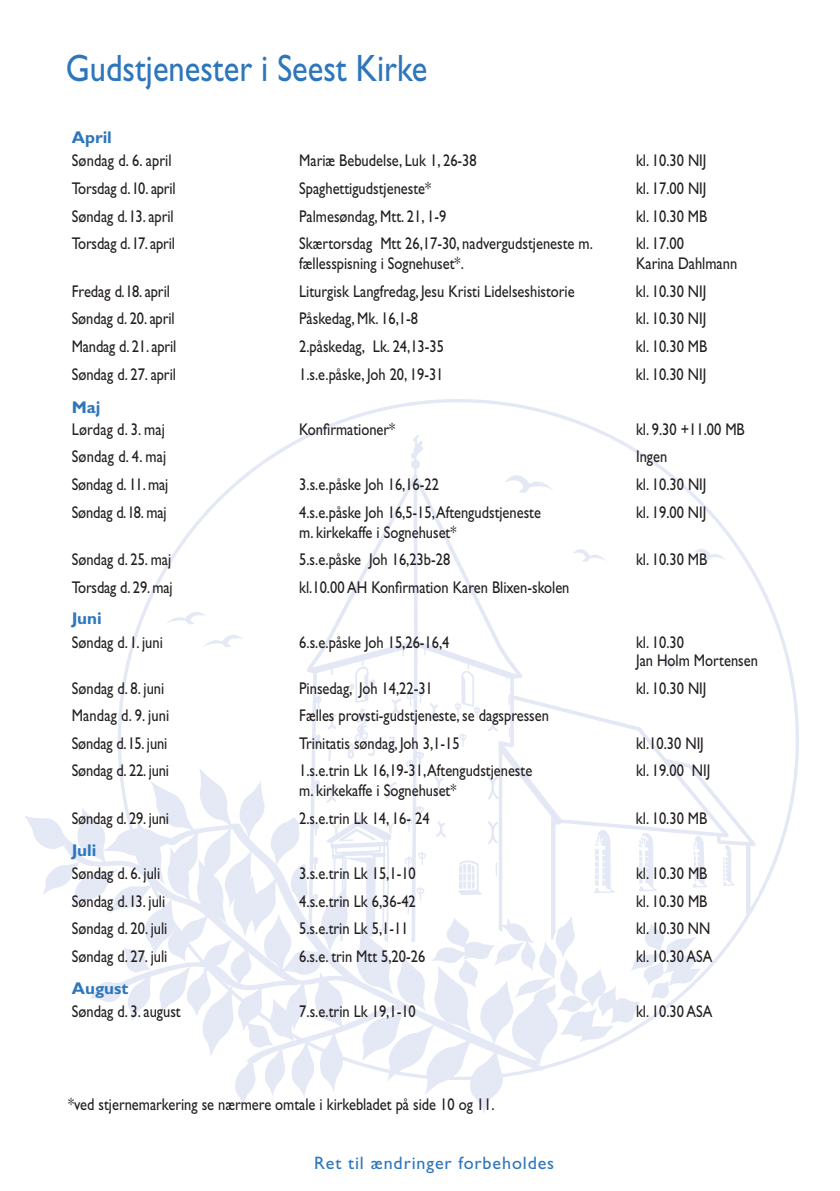
<style>
.page{position:relative;width:840px;height:1191px;background:#fff}
.page>*{position:absolute;margin:0;border:0;box-sizing:border-box;transform-origin:0 0}
.t1{font:38.2px "Gill Sans Std";color:#2e76bc;scale:.85 1}
.t2{font:18px "Gill Sans Std";letter-spacing:.05em;color:#2e76bc}
.t3{font:17px/20px "Gill Sans Std";color:#231f20;scale:.85 1}
.t4{font:700 17px "Gill Sans Std";color:#2e76bc}
</style>
<div class="page">
<img style="left:25px;top:399px;width:773px;height:714px">
<h1 class="t1" style="left:66px;top:46px;width:426px">Gudstjenester i Seest Kirke</h1>
<p class="t4" style="left:72px;top:127px;width:42px">April</p>
<p class="t3" style="left:72px;top:151px;width:119px">Søndag d. 6. april</p>
<p class="t3" style="left:299px;top:151px;width:210px">Mariæ Bebudelse, Luk 1, 26-38</p>
<p class="t3" style="left:635px;top:151px;width:84px">kl. 10.30 NIJ</p>
<p class="t3" style="left:72px;top:178px;width:124px">Torsdag d. 10. april</p>
<p class="t3" style="left:299px;top:178px;width:157px">Spaghettigudstjeneste*</p>
<p class="t3" style="left:635px;top:178px;width:84px">kl. 17.00 NIJ</p>
<p class="t3" style="left:72px;top:206px;width:121px">Søndag d. 13. april</p>
<p class="t3" style="left:299px;top:206px;width:174px">Palmesøndag, Mtt. 21, 1-9</p>
<p class="t3" style="left:635px;top:206px;width:85px">kl. 10.30 MB</p>
<p class="t3" style="left:72px;top:233px;width:123px">Torsdag d. 17. april</p>
<p class="t3" style="left:299px;top:233px;width:347px">Skærtorsdag Mtt 26,17-30, nadvergudstjeneste m. fællesspisning i Sognehuset*.</p>
<p class="t3" style="left:635px;top:233px;width:120px">kl. 17.00<br>Karina Dahlmann</p>
<p class="t3" style="left:72px;top:281px;width:117px">Fredag d. 18. april</p>
<p class="t3" style="left:299px;top:281px;width:325px">Liturgisk Langfredag, Jesu Kristi Lidelseshistorie</p>
<p class="t3" style="left:635px;top:281px;width:84px">kl. 10.30 NIJ</p>
<p class="t3" style="left:72px;top:309px;width:122px">Søndag d. 20. april</p>
<p class="t3" style="left:299px;top:309px;width:141px">Påskedag, Mk. 16,1-8</p>
<p class="t3" style="left:635px;top:309px;width:84px">kl. 10.30 NIJ</p>
<p class="t3" style="left:72px;top:336px;width:124px">Mandag d. 21. april</p>
<p class="t3" style="left:299px;top:336px;width:172px">2.påskedag, Lk. 24,13-35</p>
<p class="t3" style="left:635px;top:336px;width:85px">kl. 10.30 MB</p>
<p class="t3" style="left:72px;top:364px;width:124px">Søndag d. 27. april</p>
<p class="t3" style="left:299px;top:364px;width:171px">1.s.e.påske, Joh 20, 19-31</p>
<p class="t3" style="left:635px;top:364px;width:84px">kl. 10.30 NIJ</p>
<p class="t4" style="left:72px;top:397px;width:30px">Maj</p>
<p class="t3" style="left:72px;top:419px;width:111px">Lørdag d. 3. maj</p>
<p class="t3" style="left:299px;top:419px;width:114px">Konfirmationer*</p>
<p class="t3" style="left:635px;top:419px;width:129px">kl. 9.30 +11.00 MB</p>
<p class="t3" style="left:72px;top:447px;width:112px">Søndag d. 4. maj</p>
<p class="t3" style="left:635px;top:447px;width:38px">Ingen</p>
<p class="t3" style="left:72px;top:474px;width:115px">Søndag d. 11. maj</p>
<p class="t3" style="left:299px;top:474px;width:166px">3.s.e.påske Joh 16,16-22</p>
<p class="t3" style="left:635px;top:474px;width:84px">kl. 10.30 NIJ</p>
<p class="t3" style="left:72px;top:502px;width:113px">Søndag d. 18. maj</p>
<p class="t3" style="left:299px;top:502px;width:286px">4.s.e.påske Joh 16,5-15, Aftengudstjeneste m. kirkekaffe i Sognehuset*</p>
<p class="t3" style="left:635px;top:502px;width:84px">kl. 19.00 NIJ</p>
<p class="t3" style="left:72px;top:549px;width:118px">Søndag d. 25. maj</p>
<p class="t3" style="left:299px;top:549px;width:179px">5.s.e.påske Joh 16,23b-28</p>
<p class="t3" style="left:635px;top:549px;width:85px">kl. 10.30 MB</p>
<p class="t3" style="left:72px;top:577px;width:120px">Torsdag d. 29. maj</p>
<p class="t3" style="left:299px;top:577px;width:319px">kl.10.00 AH Konfirmation Karen Blixen-skolen</p>
<p class="t4" style="left:72px;top:608px;width:31px">Juni</p>
<p class="t3" style="left:72px;top:632px;width:108px">Søndag d. 1. juni</p>
<p class="t3" style="left:299px;top:632px;width:178px">6.s.e.påske Joh 15,26-16,4</p>
<p class="t3" style="left:635px;top:633px;width:145px;line-height:18px">kl. 10.30<br>Jan Holm Mortensen</p>
<p class="t3" style="left:72px;top:678px;width:110px">Søndag d. 8. juni</p>
<p class="t3" style="left:299px;top:678px;width:158px">Pinsedag, Joh 14,22-31</p>
<p class="t3" style="left:635px;top:678px;width:84px">kl. 10.30 NIJ</p>
<p class="t3" style="left:72px;top:705px;width:116px">Mandag d. 9. juni</p>
<p class="t3" style="left:299px;top:705px;width:295px">Fælles provsti-gudstjeneste, se dagspressen</p>
<p class="t3" style="left:72px;top:733px;width:114px">Søndag d. 15. juni</p>
<p class="t3" style="left:299px;top:733px;width:190px">Trinitatis søndag, Joh 3,1-15</p>
<p class="t3" style="left:635px;top:733px;width:81px">kl.10.30 NIJ</p>
<p class="t3" style="left:72px;top:760px;width:116px">Søndag d. 22. juni</p>
<p class="t3" style="left:299px;top:760px;width:275px">1.s.e.trin Lk 16,19-31, Aftengudstjeneste m. kirkekaffe i Sognehuset*</p>
<p class="t3" style="left:635px;top:760px;width:89px">kl. 19.00 NIJ</p>
<p class="t3" style="left:72px;top:808px;width:116px">Søndag d. 29. juni</p>
<p class="t3" style="left:299px;top:808px;width:155px">2.s.e.trin Lk 14, 16- 24</p>
<p class="t3" style="left:635px;top:808px;width:85px">kl. 10.30 MB</p>
<p class="t4" style="left:72px;top:840px;width:26px">Juli</p>
<p class="t3" style="left:72px;top:863px;width:105px">Søndag d. 6. juli</p>
<p class="t3" style="left:299px;top:863px;width:138px">3.s.e.trin Lk 15,1-10</p>
<p class="t3" style="left:635px;top:863px;width:85px">kl. 10.30 MB</p>
<p class="t3" style="left:72px;top:891px;width:111px">Søndag d. 13. juli</p>
<p class="t3" style="left:299px;top:891px;width:138px">4.s.e.trin Lk 6,36-42</p>
<p class="t3" style="left:635px;top:891px;width:85px">kl. 10.30 MB</p>
<p class="t3" style="left:72px;top:918px;width:114px">Søndag d. 20. juli</p>
<p class="t3" style="left:299px;top:918px;width:130px">5.s.e.trin Lk 5,1-11</p>
<p class="t3" style="left:635px;top:918px;width:89px">kl. 10.30 NN</p>
<p class="t3" style="left:72px;top:946px;width:114px">Søndag d. 27. juli</p>
<p class="t3" style="left:299px;top:946px;width:150px">6.s.e. trin Mtt 5,20-26</p>
<p class="t3" style="left:635px;top:946px;width:91px">kl. 10.30 ASA</p>
<p class="t4" style="left:72px;top:977px;width:58px">August</p>
<p class="t3" style="left:72px;top:1001px;width:129px">Søndag d. 3. august</p>
<p class="t3" style="left:299px;top:1001px;width:138px">7.s.e.trin Lk 19,1-10</p>
<p class="t3" style="left:635px;top:1001px;width:91px">kl. 10.30 ASA</p>
<p class="t3" style="left:68px;top:1094px;width:503px">*ved stjernemarkering se nærmere omtale i kirkebladet på side 10 og 11.</p>
<p class="t2" style="left:314px;top:1152px;width:241px">Ret til ændringer forbeholdes</p>
</div>
